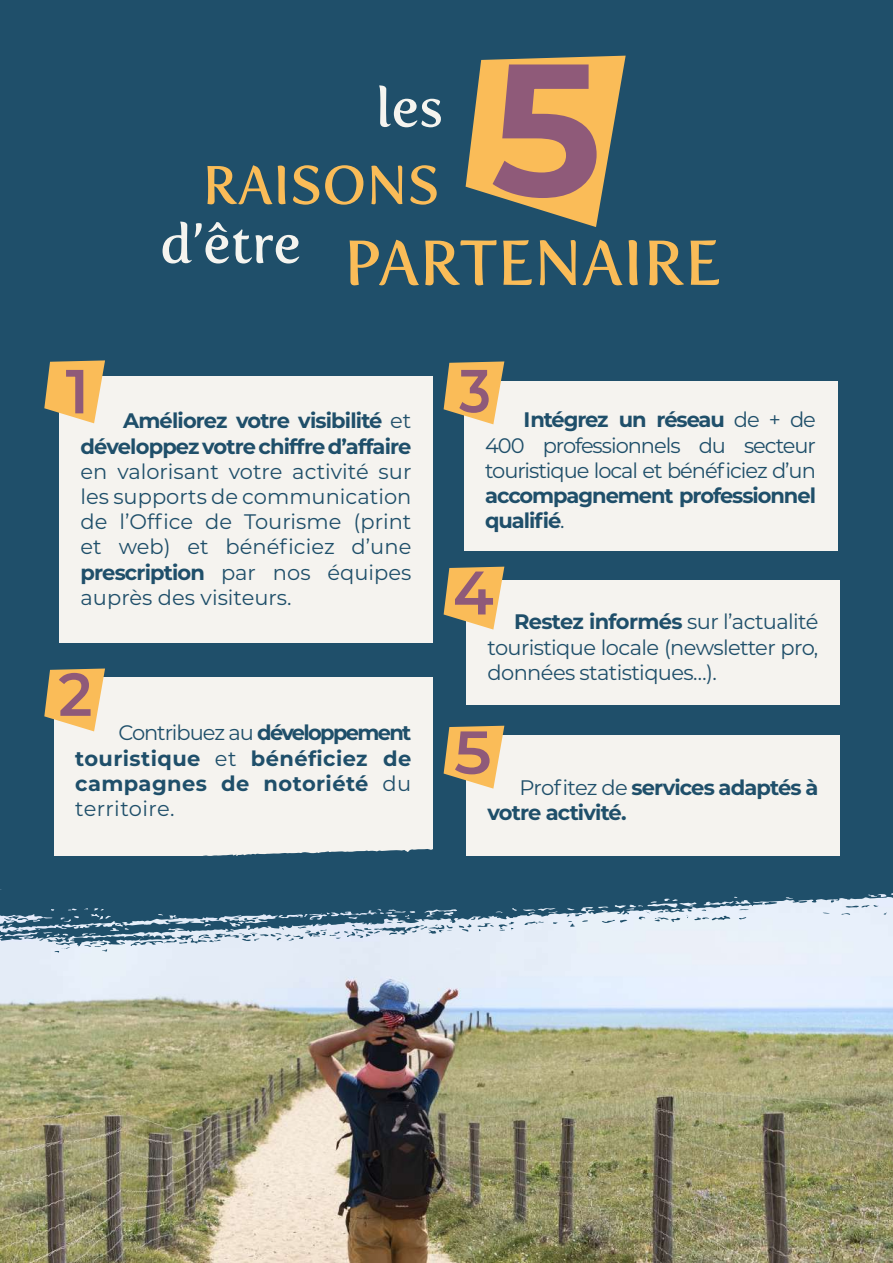
<style>
.page{position:relative;width:893px;height:1263px;background:#fff}
.page>*{position:absolute;margin:0;border:0;box-sizing:border-box;transform-origin:0 0}
.t1{font:63px "Fertigo Pro";color:#fabc58}
.t2{font:54px "Fertigo Pro";color:#f5f4ef}
.t3{font:54px "Fertigo Pro";color:#fabc58}
.t4{font:21px/25.2px "Montserrat";letter-spacing:-.03em;color:#1f4f6a;text-align:justify}
.t5{font:700 21px/25.2px "Montserrat";letter-spacing:-.04em;color:#1f4f6a}
.s1{font-weight:400}
.s2{font-weight:700}
</style>
<div class="page">
<div style="left:0;top:0;width:893px;height:894px;background:#1f4f6a"></div>
<img style="left:0;top:944px;width:893px;height:319px">
<svg style="left:466px;top:56px;width:160px;height:171px"></svg>
<div style="left:59px;top:376px;width:374px;height:267px;background:#f5f3ef"></div>
<div style="left:54px;top:677px;width:379px;height:179px;background:#f5f3ef"></div>
<div style="left:466px;top:581px;width:374px;height:124px;background:#f5f3ef"></div>
<svg style="left:44px;top:360px;width:61px;height:63px"></svg>
<svg style="left:444px;top:567px;width:60px;height:62px"></svg>
<svg style="left:0;top:849px;width:893px;height:95px"></svg>
<svg style="left:764px;top:902px;width:14px;height:3px"></svg>
<svg style="left:135px;top:859px;width:9px;height:3px"></svg>
<svg style="left:4px;top:916px;width:25px;height:5px"></svg>
<svg style="left:602px;top:920px;width:25px;height:3px"></svg>
<svg style="left:739px;top:917px;width:8px;height:2px"></svg>
<svg style="left:524px;top:921px;width:20px;height:4px"></svg>
<svg style="left:638px;top:911px;width:42px;height:11px"></svg>
<svg style="left:822px;top:912px;width:8px;height:2px"></svg>
<svg style="left:841px;top:905px;width:46px;height:10px"></svg>
<svg style="left:566px;top:914px;width:22px;height:13px"></svg>
<svg style="left:686px;top:902px;width:45px;height:18px"></svg>
<svg style="left:54px;top:916px;width:460px;height:37px;background:#a6bacb"></svg>
<div style="left:464px;top:382px;width:373px;height:169px;background:#f5f3ef"></div>
<div style="left:466px;top:735px;width:374px;height:121px;background:#f5f3ef"></div>
<svg style="left:44px;top:668px;width:61px;height:63px"></svg>
<svg style="left:444px;top:726px;width:60px;height:63px"></svg>
<svg style="left:444px;top:361px;width:60px;height:63px"></svg>
<h2 class="t2" style="left:376px;top:76px;width:69px">les</h2>
<h2 class="t3" style="left:202px;top:154px;width:239px">RAISONS</h2>
<h1 class="t1" style="left:344px;top:226px;width:379px">PARTENAIRE</h1>
<h2 class="t2" style="left:160px;top:212px;width:142px">d’être</h2>
<p class="t5" style="left:81px;top:408px;width:332px;text-align:right">Améliorez votre visibilité <span class="s1">et </span>développez votre chiffre d’affaire</p>
<p class="t4" style="left:81px;top:458px;width:332px">en valorisant votre activité sur les supports de communication de l’Office de Tourisme (print et web) et bénéficiez d’une <span class="s2">prescription</span> par nos équipes auprès des visiteurs.</p>
<p class="t5" style="left:75px;top:720px;width:338px;text-align:justify;text-indent:43px"><span class="s1">Contribuez au</span> développement touristique <span class="s1">et</span> bénéficiez de campagnes de notoriété <span class="s1">du territoire.</span></p>
<p class="t4" style="left:485px;top:407px;width:332px;text-indent:38px"><span class="s2">Intégrez un réseau</span> de + de 400 professionnels du secteur touristique local et bénéficiez d’un</p>
<p class="t5" style="left:485px;top:482px;width:332px">accompagnement professionnel qualifié<span class="s1">.</span></p>
<p class="t4" style="left:488px;top:609px;width:332px;text-indent:26px"><span class="s2">Restez informés</span> sur l’actualité touristique locale (newsletter pro, données statistiques…).</p>
<p class="t5" style="left:488px;top:774px;width:332px;text-indent:32px"><span class="s1">Profitez de</span> services adaptés à votre activité.</p>
</div>
